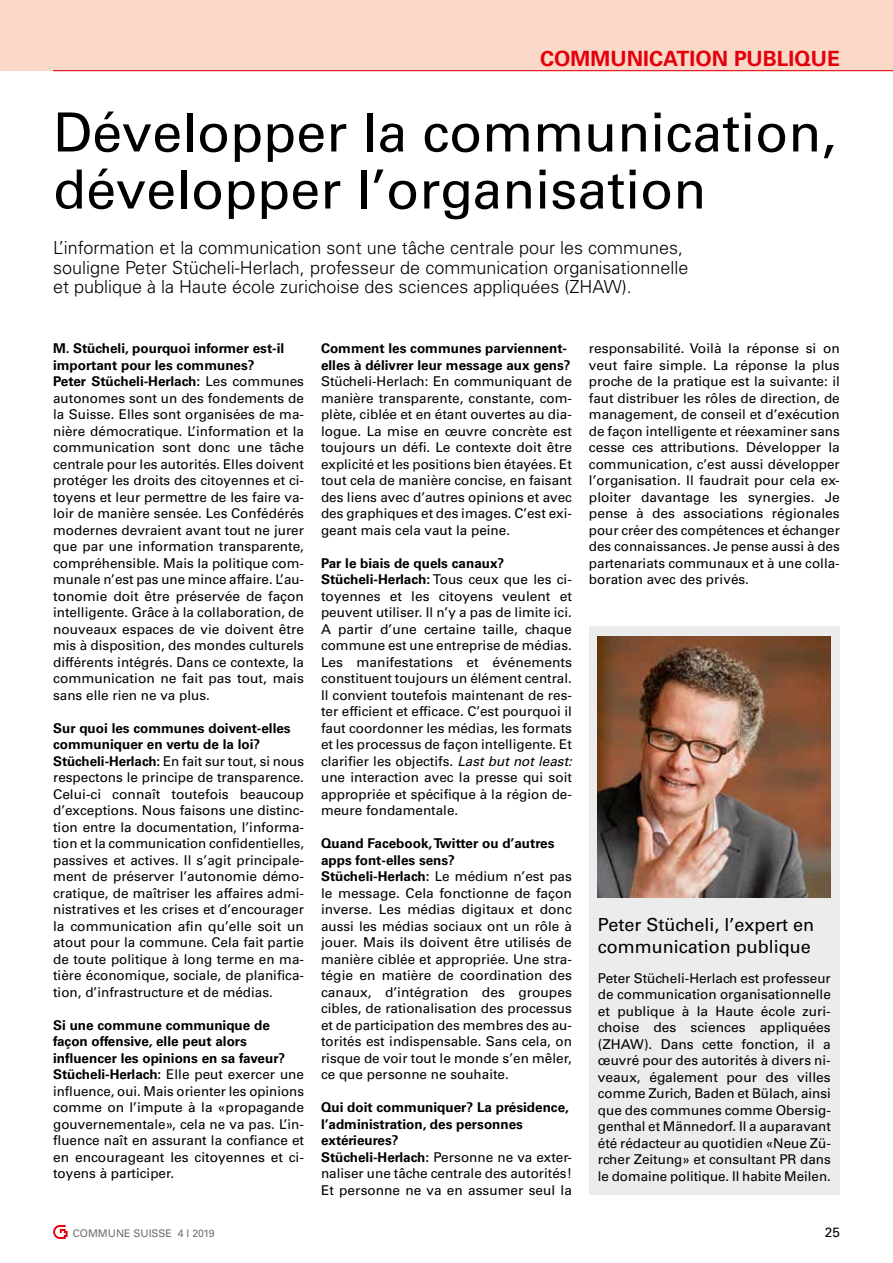
<style>
.page{position:relative;width:893px;height:1263px;background:#fff}
.page>*{position:absolute;margin:0;border:0;box-sizing:border-box;transform-origin:0 0}
.t1{font:54px/57px "Univers LT Std";color:#000}
.t2{font:700 21px "Univers LT Std";color:#e3000b}
.t3{font:300 18px/19.5px "Univers LT Std";color:#000}
.t4{font:18px/22.5px "Univers LT Std";color:#000}
.t5{font:13.5px/16.5px "Univers LT Std";color:#000}
.t6{font:700 13.5px/16.5px "Univers LT Std";color:#000}
.t7{font:10.5px "Univers LT Std";color:#6e6e6e}
.s1{font-weight:700}
.s2{font-style:italic}
.s3{font-weight:400}
</style>
<div class="page">
<div style="left:0;top:0;width:893px;height:71px;background:#fbd9c9"></div>
<hr style="left:53px;top:70px;width:840px;height:1px;background:#e3000b">
<svg style="left:53px;top:1225px;width:15px;height:14px"></svg>
<div style="left:589px;top:626px;width:251px;height:569px;background:#ececec"></div>
<img style="left:598px;top:636px;width:233px;height:262px">
<h2 class="t2" style="left:540px;top:46px;width:301px">COMMUNICATION PUBLIQUE</h2>
<h1 class="t1" style="left:53px;top:104px;width:785px">Développer la communication, développer l’organisation</h1>
<h3 class="t3" style="left:53px;top:238px;width:637px">L’information et la communication sont une tâche centrale pour les communes, souligne Peter Stücheli-Herlach, professeur de communication organisationnelle et publique à la Haute école zurichoise des sciences appliquées (ZHAW).</h3>
<p class="t5" style="left:53px;top:340px;width:252px"><span class="s1">M. Stücheli, pourquoi informer est-il important pour les communes?<br>Peter Stücheli-Herlach:</span> Les communes autonomes sont un des fondements de la Suisse. Elles sont organisées de ma&shy;nière démocratique. L’information et la communication sont donc une tâche centrale pour les autorités. Elles doivent protéger les droits des citoyennes et ci&shy;toyens et leur permettre de les faire va&shy;loir de manière sensée. Les Confédérés modernes devraient avant tout ne jurer que par une information transparente, compréhensible. Mais la politique com&shy;munale n’est pas une mince affaire. L’au&shy;tonomie doit être préservée de façon intelligente. Grâce à la collaboration, de nouveaux espaces de vie doivent être mis à disposition, des mondes culturels différents intégrés. Dans ce contexte, la communication ne fait pas tout, mais sans elle rien ne va plus.</p>
<p class="t5" style="left:53px;top:720px;width:252px"><span class="s1">Sur quoi les communes doivent-elles communiquer en vertu de la loi?<br>Stücheli-Herlach:</span> En fait sur tout, si nous respectons le principe de transparence.<br>Celui-ci connaît toutefois beaucoup d’exceptions. Nous faisons une distinc&shy;tion entre la documentation, l’informa&shy;tion et la communication confidentielles, passives et actives. Il s’agit principale&shy;ment de préserver l’autonomie démo&shy;cratique, de maîtriser les affaires admi&shy;nistratives et les crises et d’encourager la communication afin qu’elle soit un atout pour la commune. Cela fait partie de toute politique à long terme en ma&shy;tière économique, sociale, de planifica&shy;tion, d’infrastructure et de médias.</p>
<p class="t5" style="left:53px;top:1017px;width:252px"><span class="s1">Si une commune communique de façon offensive, elle peut alors influencer les opinions en sa faveur?<br>Stücheli-Herlach:</span> Elle peut exercer une influence, oui. Mais orienter les opinions comme on l’impute à la «propagande gouvernementale», cela ne va pas. L’in&shy;fluence naît en assurant la confiance et en encourageant les citoyennes et ci&shy;toyens à participer.</p>
<p class="t6" style="left:321px;top:340px;width:251px">Comment les communes parviennent&shy;elles à délivrer leur message aux gens?</p>
<p class="t5" style="left:321px;top:373px;width:252px;text-align:justify">Stücheli-Herlach: En communiquant de manière transparente, constante, com&shy;plète, ciblée et en étant ouvertes au dia&shy;logue. La mise en œuvre concrète est toujours un défi. Le contexte doit être explicité et les positions bien étayées. Et tout cela de manière concise, en faisant des liens avec d’autres opinions et avec des graphiques et des images. C’est exi&shy;geant mais cela vaut la peine.</p>
<p class="t5" style="left:321px;top:555px;width:252px"><span class="s1">Par le biais de quels canaux?<br>Stücheli-Herlach:</span> Tous ceux que les ci&shy;toyennes et les citoyens veulent et peuvent utiliser. Il n’y a pas de limite ici.<br>A partir d’une certaine taille, chaque commune est une entreprise de médias.<br>Les manifestations et événements constituent toujours un élément central.<br>Il convient toutefois maintenant de res&shy;ter efficient et efficace. C’est pourquoi il faut coordonner les médias, les formats et les processus de façon intelligente. Et clarifier les objectifs. <span class="s2">Last but not least: </span>une interaction avec la presse qui soit appropriée et spécifique à la région de&shy;meure fondamentale.</p>
<p class="t5" style="left:321px;top:835px;width:252px"><span class="s1">Quand Facebook, Twitter ou d’autres apps font-elles sens?<br>Stücheli-Herlach:</span> Le médium n’est pas le message. Cela fonctionne de façon inverse. Les médias digitaux et donc aussi les médias sociaux ont un rôle à jouer. Mais ils doivent être utilisés de manière ciblée et appropriée. Une stra&shy;tégie en matière de coordination des canaux, d’intégration des groupes cibles, de rationalisation des processus et de participation des membres des au&shy;torités est indispensable. Sans cela, on risque de voir tout le monde s’en mêler, ce que personne ne souhaite.</p>
<p class="t6" style="left:321px;top:1099px;width:252px">Qui doit communiquer? La présidence, l’administration, des personnes extérieures?<br>Stücheli-Herlach: <span class="s3">Personne ne va exter&shy;naliser une tâche centrale des autorités!<br>Et personne ne va en assumer seul la</span></p>
<p class="t5" style="left:589px;top:340px;width:252px;text-align:justify">responsabilité. Voilà la réponse si on veut faire simple. La réponse la plus proche de la pratique est la suivante: il faut distribuer les rôles de direction, de management, de conseil et d’exécution de façon intelligente et réexaminer sans cesse ces attributions. Développer la communication, c’est aussi développer l’organisation. Il faudrait pour cela ex&shy;ploiter davantage les synergies. Je pense à des associations régionales pour créer des compétences et échanger des connaissances. Je pense aussi à des partenariats communaux et à une colla&shy;boration avec des privés.</p>
<h3 class="t4" style="left:598px;top:913px;width:218px">Peter Stücheli, l’expert en communication publique</h3>
<p class="t5" style="left:598px;top:970px;width:234px;text-align:justify">Peter Stücheli-Herlach est professeur de communication organisationnelle et publique à la Haute école zuri&shy;choise des sciences appliquées (ZHAW). Dans cette fonction, il a œuvré pour des autorités à divers ni&shy;veaux, également pour des villes comme Zurich, Baden et Bülach, ainsi que des communes comme Obersig&shy;genthal et Männedorf. Il a auparavant été rédacteur au quotidien «Neue Zü&shy;rcher Zeitung» et consultant PR dans le domaine politique. Il habite Meilen.</p>
<p class="t7" style="left:73px;top:1227px;width:143px">COMMUNE SUISSE 4 l 2019</p>
<p class="t5" style="left:825px;top:1224px;width:17px">25</p>
</div>
